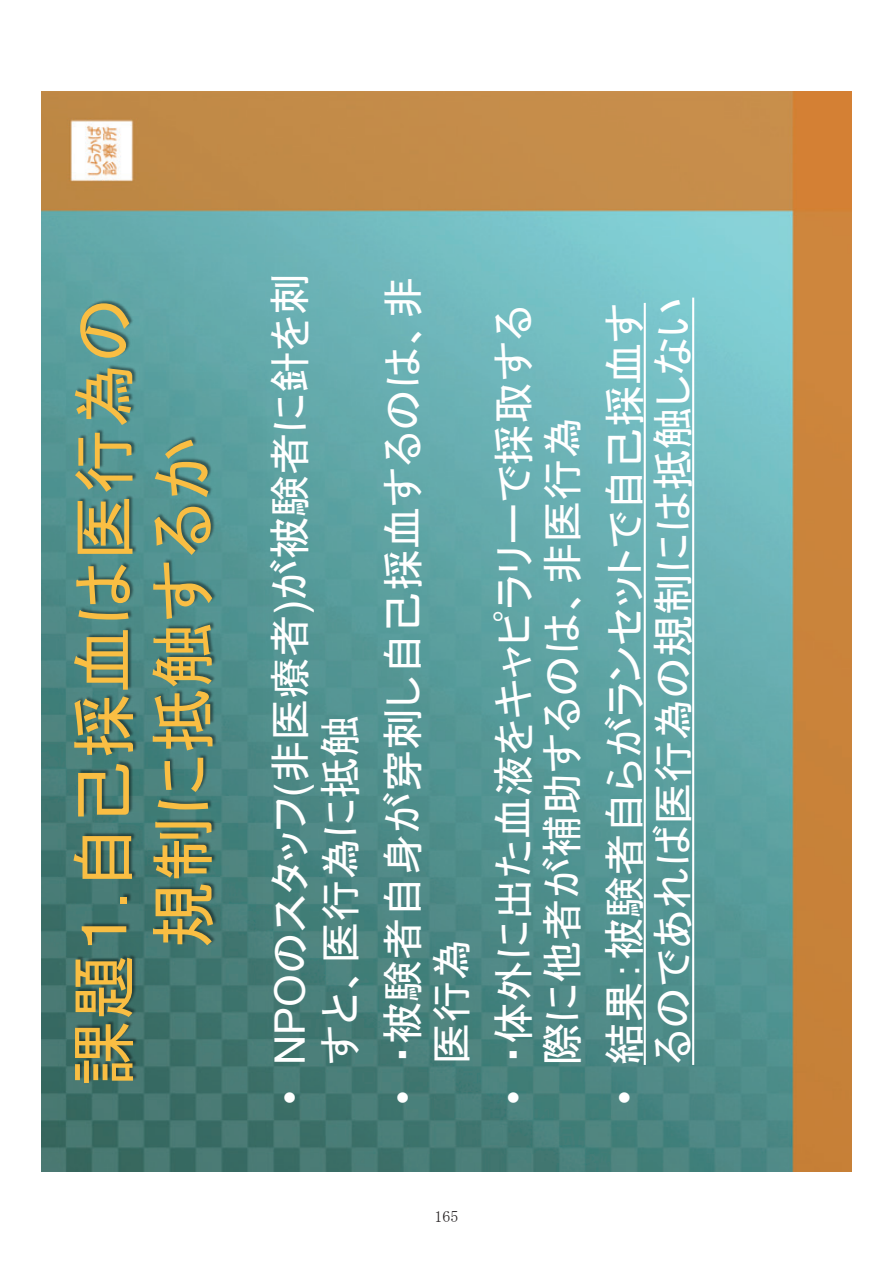
<style>
.page{position:relative;width:893px;height:1263px;background:#fff}
.page>*{position:absolute;margin:0;border:0;box-sizing:border-box;transform-origin:0 0}
.t1{font:66px/79.2px "MS P Gothic";color:#f9be43;text-align:center}
.t2{font:42px/48.4px "MS P Gothic";color:#fff}
.t3{font:15.9px "MS Mincho";color:#231f20}
.s1{font-family:"Arial"}
</style>
<div class="page">
<img style="left:41px;top:91px;width:810px;height:1080px">
<svg style="left:644px;top:303px;width:2px;height:762px"></svg>
<svg style="left:692px;top:298px;width:2px;height:767px"></svg>
<img style="left:41px;top:931px;width:142px;height:196px">
<img style="left:42px;top:931px;width:75px;height:19px">
<img style="left:41px;top:799px;width:76px;height:132px">
<img style="left:41px;top:252px;width:142px;height:547px">
<img style="left:117px;top:390px;width:145px;height:598px">
<img style="left:121px;top:372px;width:145px;height:104px">
<h1 class="t1" style="left:64px;top:1086px;width:791px;rotate:-90deg">課題１<span class="s1">.</span>自己採血は医行為の規制に抵触するか</h1>
<p class="t2" style="left:264px;top:1065px;width:793px;line-height:50.4px;text-indent:-41px;rotate:-90deg"><span class="s1">• NPO</span>のスタッフ<span class="s1">(</span>非医療者<span class="s1">)</span>が被験者に針を刺すと、医行為に抵触</p>
<p class="t2" style="left:378px;top:1065px;width:789px;text-indent:-41px;rotate:-90deg"><span class="s1">•</span> ・被験者自身が穿刺し自己採血するのは、非医行為</p>
<p class="t2" style="left:489px;top:1065px;width:761px;text-indent:-41px;rotate:-90deg"><span class="s1">•</span> ・体外に出た血液をキャピラリーで採取する際に他者が補助するのは、非医行為</p>
<p class="t2" style="left:600px;top:1105px;width:809px;text-align:right;rotate:-90deg"><span class="s1">•</span> 結果：被験者自らがランセットで自己採血するのであれば医行為の規制には抵触しない</p>
<p class="t3" style="left:434px;top:1208px;width:25px">165</p>
</div>
